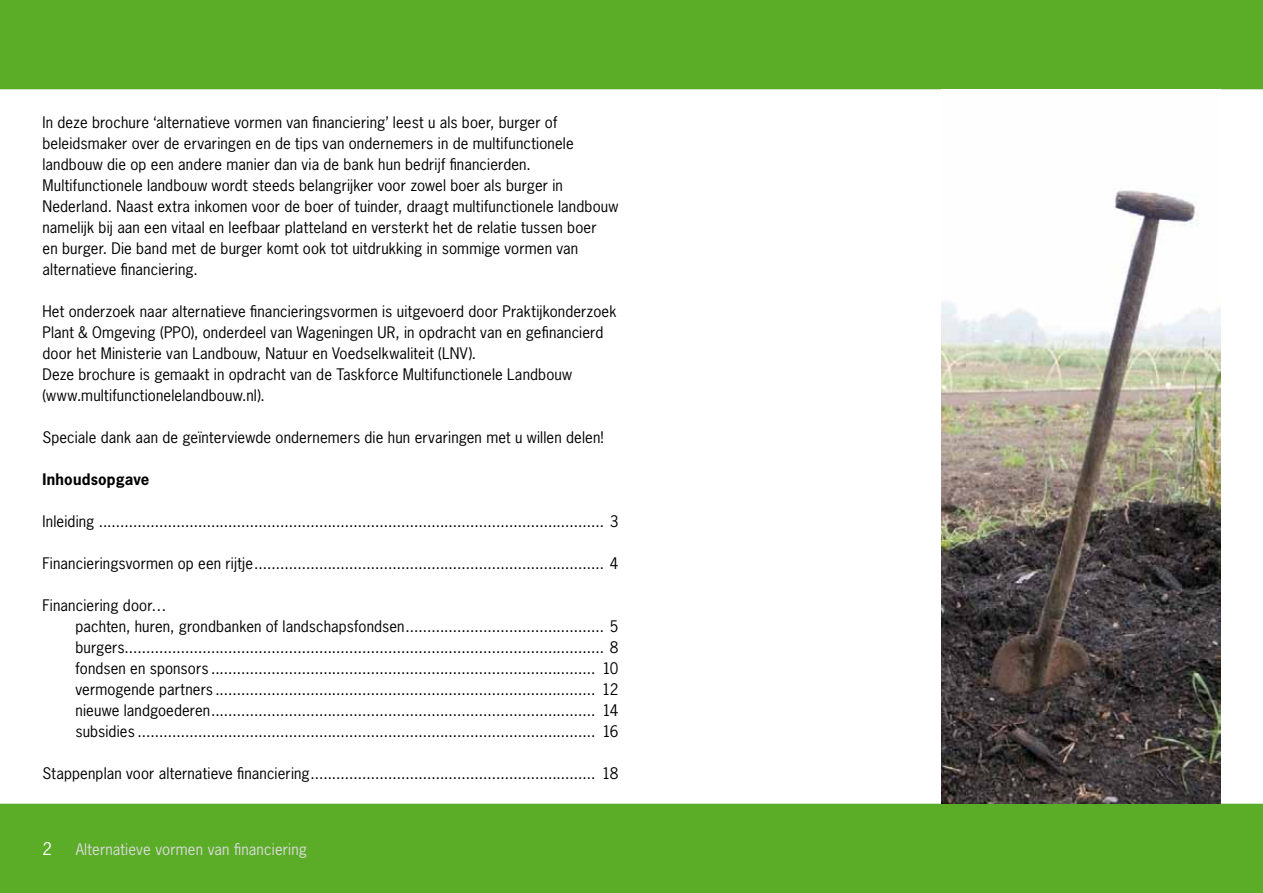
<style>
.page{position:relative;width:1263px;height:893px;background:#fff}
.page>*{position:absolute;margin:0;border:0;box-sizing:border-box;transform-origin:0 0}
.t1{font:16.5px "News Gothic Std";color:#fff}
.t2{font:15px/21px "News Gothic Std";letter-spacing:.01em;color:#000}
.t3{font:15px "News Gothic Std";letter-spacing:.01em;color:#d9dadb}
.t4{font:700 15px "News Gothic Std";letter-spacing:.015em;color:#000}
</style>
<div class="page">
<div style="left:0;top:0;width:1263px;height:89px;background:#5bac26"></div>
<div style="left:0;top:804px;width:1263px;height:89px;background:#5bac26"></div>
<img style="left:942px;top:190px;width:278px;height:614px">
<p class="t2" style="left:43px;top:111px;width:577px">In deze brochure ‘alternatieve vormen van financiering’ leest u als boer, burger of beleidsmaker over de ervaringen en de tips van ondernemers in de multifunctionele landbouw die op een andere manier dan via de bank hun bedrijf financierden.<br>Multifunctionele landbouw wordt steeds belangrijker voor zowel boer als burger in Nederland. Naast extra inkomen voor de boer of tuinder, draagt multifunctionele landbouw namelijk bij aan een vitaal en leefbaar platteland en versterkt het de relatie tussen boer<br>en burger. Die band met de burger komt ook tot uitdrukking in sommige vormen van alternatieve financiering.</p>
<p class="t2" style="left:43px;top:300px;width:575px">Het onderzoek naar alternatieve financieringsvormen is uitgevoerd door Praktijkonderzoek Plant &amp; Omgeving (PPO), onderdeel van Wageningen UR, in opdracht van en gefinancierd door het Ministerie van Landbouw, Natuur en Voedselkwaliteit (LNV).<br>Deze brochure is gemaakt in opdracht van de Taskforce Multifunctionele Landbouw (www.multifunctionelelandbouw.nl).</p>
<p class="t2" style="left:43px;top:426px;width:562px">Speciale dank aan de geïnterviewde ondernemers die hun ervaringen met u willen delen!</p>
<p class="t4" style="left:43px;top:469px;width:108px">Inhoudsopgave</p>
<p class="t2" style="left:43px;top:510px;width:578px">Inleiding ..................................................................................................................... 3</p>
<p class="t2" style="left:43px;top:552px;width:577px">Financieringsvormen op een rijtje................................................................................. 4</p>
<p class="t2" style="left:76px;top:594px;width:545px;text-indent:-33px">Financiering door…<br>pachten, huren, grondbanken of landschapsfondsen.............................................. 5 burgers............................................................................................................... 8 fondsen en sponsors ......................................................................................... 10 vermogende partners ........................................................................................ 12 nieuwe landgoederen......................................................................................... 14 subsidies .......................................................................................................... 16</p>
<p class="t2" style="left:43px;top:762px;width:578px">Stappenplan voor alternatieve financiering.................................................................. 18</p>
<p class="t1" style="left:43px;top:838px;width:11px">2</p>
<p class="t3" style="left:76px;top:839px;width:233px">Alternatieve vormen van financiering</p>
</div>
